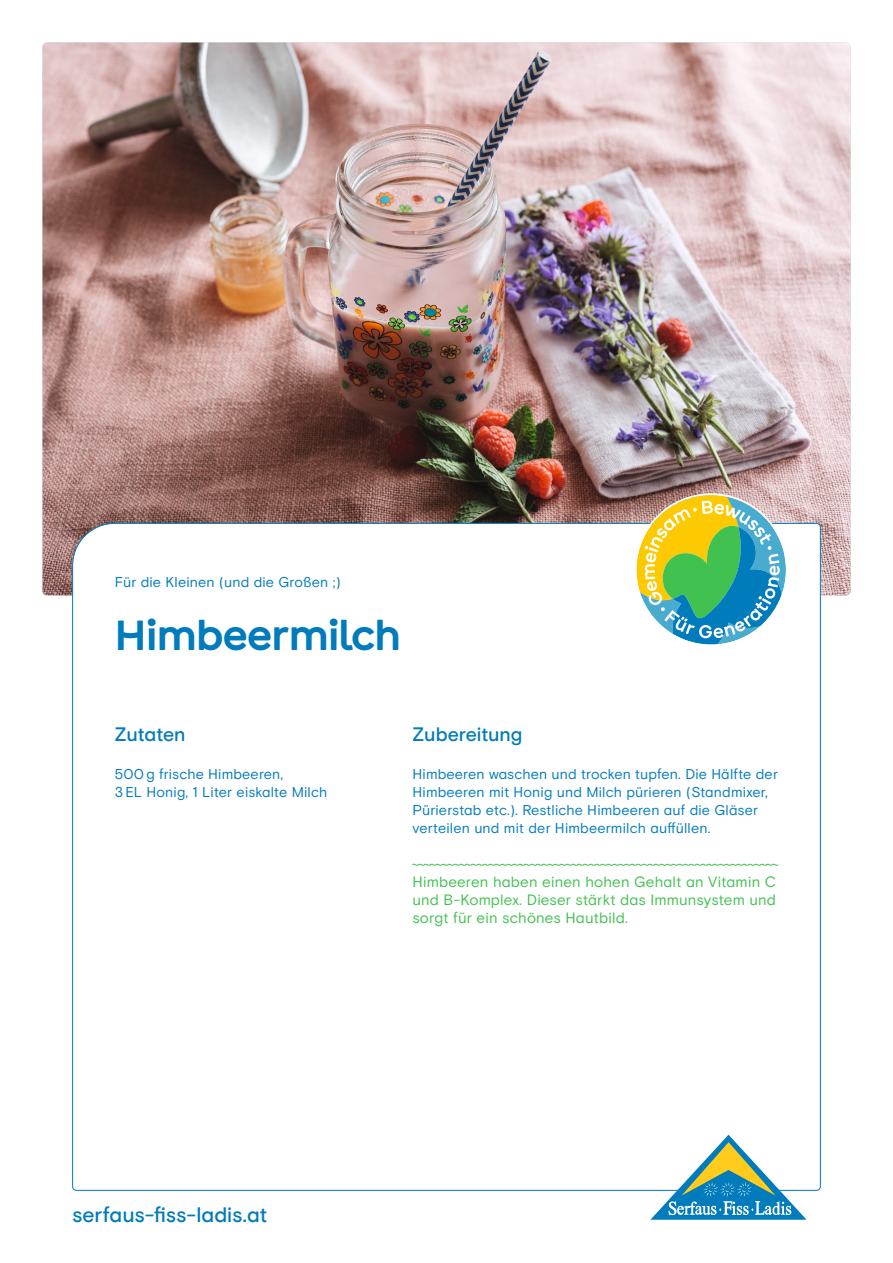
<style>
.page{position:relative;width:893px;height:1263px;background:#fff}
.page>*{position:absolute;margin:0;border:0;box-sizing:border-box;transform-origin:0 0}
.t1{font:42px "SFL Headline";color:#007bbc}
.t2{font:500 21px "Basis Grotesque Pro";letter-spacing:-.005em;color:#007bbc}
.t3{font:500 19.5px "Basis Grotesque Pro";color:#007bbc}
.c1_störer{font:15px/18px "Basis Grotesque Pro";letter-spacing:.01em;color:#41c150;text-align:justify}
.c1{font:14.25px/18px "Basis Grotesque Pro";letter-spacing:.015em;color:#007bbc}
</style>
<div class="page">
<img style="left:43px;top:43px;width:807px;height:552px">
<svg style="left:72px;top:523px;width:749px;height:668px"></svg>
<svg style="left:650px;top:1135px;width:157px;height:85px"></svg>
<svg style="left:636px;top:495px;width:150px;height:149px"></svg>
<svg style="left:412px;top:863px;width:367px;height:3px"></svg>
<p class="c1" style="left:115px;top:574px;width:227px">Für die Kleinen (und die Großen ;)</p>
<p class="t1" style="left:115px;top:612px;width:287px">Himbeermilch</p>
<p class="t3" style="left:115px;top:723px;width:72px">Zutaten</p>
<p class="c1" style="left:115px;top:765px;width:214px">500 g frische Himbeeren,<br>3 EL Honig, 1 Liter eiskalte Milch</p>
<p class="t3" style="left:412px;top:723px;width:111px">Zubereitung</p>
<p class="c1" style="left:412px;top:765px;width:367px">Himbeeren waschen und trocken tupfen. Die Hälfte der Himbeeren mit Honig und Milch pürieren (Standmixer, Pürierstab etc.). Restliche Himbeeren auf die Gläser verteilen und mit der Himbeermilch auffüllen.</p>
<p class="c1_störer" style="left:412px;top:873px;width:365px">Himbeeren haben einen hohen Gehalt an Vitamin C und B-Komplex. Dieser stärkt das Immunsystem und sorgt für ein schönes Hautbild.</p>
<h2 class="t2" style="left:72px;top:1202px;width:197px">serfaus-fiss-ladis.at</h2>
</div>
